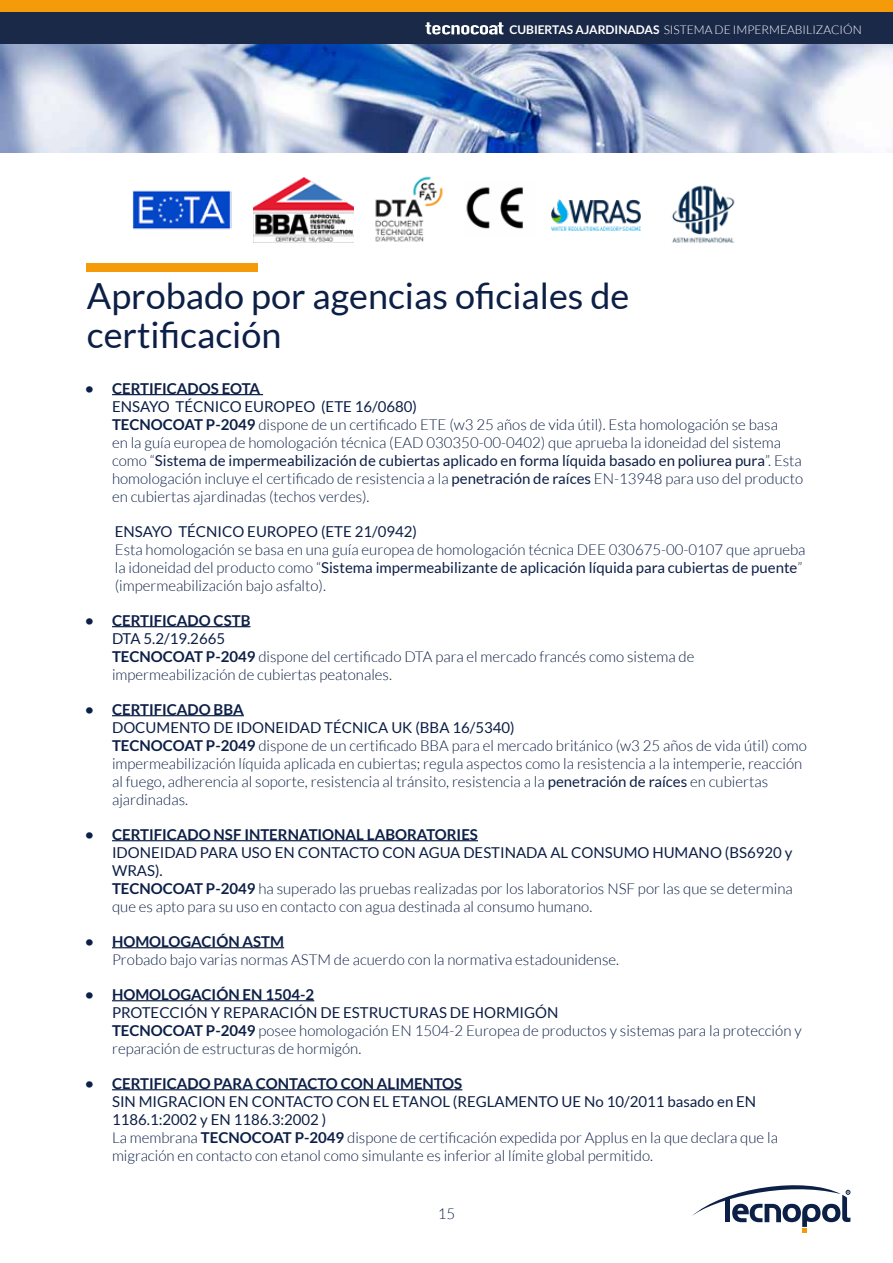
<style>
.page{position:relative;width:893px;height:1263px;background:#fff}
.page>*{position:absolute;margin:0;border:0;box-sizing:border-box;transform-origin:0 0}
.t1{font:36px/39px "Lato";color:#0c1f46}
.t2{font:300 15px/18px "Lato";color:#0c1f46}
.t3{font:700 15px "Lato";color:#0c1f46}
.t4{font:15px "Lato";color:#0c1f46}
.t5{font:300 12px "Lato";color:#fff}
.s1{font-weight:700}
.s2{font-weight:400}
</style>
<div class="page">
<div style="left:0;top:12px;width:893px;height:33px;background:#1b2949"></div>
<div style="left:0;top:0;width:893px;height:12px;background:#f59b09"></div>
<svg style="left:692px;top:1185px;width:158px;height:48px"></svg>
<svg style="left:425px;top:22px;width:78px;height:13px"></svg>
<img style="left:0;top:45px;width:893px;height:107px">
<hr style="left:112px;top:394px;width:151px;height:1px;background:#0c1f46">
<hr style="left:112px;top:626px;width:138px;height:1px;background:#0c1f46">
<hr style="left:112px;top:715px;width:132px;height:1px;background:#0c1f46">
<hr style="left:112px;top:840px;width:366px;height:1px;background:#0c1f46">
<hr style="left:112px;top:947px;width:172px;height:1px;background:#0c1f46">
<hr style="left:112px;top:1000px;width:202px;height:1px;background:#0c1f46">
<hr style="left:112px;top:1089px;width:350px;height:1px;background:#0c1f46">
<div style="left:86px;top:263px;width:172px;height:9px;background:#f59b09"></div>
<img style="left:552px;top:199px;width:89px;height:32px">
<img style="left:375px;top:176px;width:68px;height:66px">
<img style="left:254px;top:177px;width:100px;height:65px">
<img style="left:132px;top:190px;width:100px;height:40px">
<img style="left:466px;top:187px;width:57px;height:42px">
<img style="left:672px;top:185px;width:63px;height:58px">
<p class="t5" style="left:509px;top:23px;width:354px"><span class="s1">CUBIERTAS AJARDINADAS</span> SISTEMA DE IMPERMEABILIZACIÓN</p>
<h1 class="t1" style="left:87px;top:277px;width:544px">Aprobado por agencias oficiales de certificación</h1>
<p class="t3" style="left:85px;top:380px;width:177px">• CERTIFICADOS EOTA</p>
<p class="t2" style="left:112px;top:397px;width:693px"><span class="s2">ENSAYO TÉCNICO EUROPEO (ETE 16/0680)<br></span><span class="s1">TECNOCOAT P-2049</span> dispone de un certificado ETE (w3 25 años de vida útil). Esta homologación se basa<br>en la guía europea de homologación técnica (EAD 030350-00-0402) que aprueba la idoneidad del sistema como “<span class="s2">Sistema de impermeabilización de cubiertas aplicado en forma líquida basado en poliurea pura</span>”. Esta homologación incluye el certificado de resistencia a la <span class="s2">penetración de raíces</span> EN-13948 para uso del producto en cubiertas ajardinadas (techos verdes).</p>
<p class="t4" style="left:115px;top:523px;width:304px">ENSAYO TÉCNICO EUROPEO (ETE 21/0942)</p>
<p class="t2" style="left:115px;top:540px;width:692px">Esta homologación se basa en una guía europea de homologación técnica DEE 030675-00-0107 que aprueba la idoneidad del producto como “<span class="s2">Sistema impermeabilizante de aplicación líquida para cubiertas de puente</span>” (impermeabilización bajo asfalto).</p>
<p class="t3" style="left:85px;top:612px;width:167px">• CERTIFICADO CSTB</p>
<p class="t2" style="left:112px;top:629px;width:584px"><span class="s2">DTA 5.2/19.2665<br></span><span class="s1">TECNOCOAT P-2049</span> dispone del certificado DTA para el mercado francés como sistema de impermeabilización de cubiertas peatonales.</p>
<p class="t3" style="left:85px;top:701px;width:160px">• CERTIFICADO BBA</p>
<p class="t2" style="left:112px;top:718px;width:696px"><span class="s2">DOCUMENTO DE IDONEIDAD TÉCNICA UK (BBA 16/5340)<br></span><span class="s1">TECNOCOAT P-2049</span> dispone de un certificado BBA para el mercado británico (w3 25 años de vida útil) como impermeabilización líquida aplicada en cubiertas; regula aspectos como la resistencia a la intemperie, reacción al fuego, adherencia al soporte, resistencia al tránsito, resistencia a la <span class="s2">penetración de raíces</span> en cubiertas ajardinadas.</p>
<p class="t3" style="left:85px;top:826px;width:394px">• CERTIFICADO NSF INTERNATIONAL LABORATORIES</p>
<p class="t2" style="left:112px;top:843px;width:682px"><span class="s2">IDONEIDAD PARA USO EN CONTACTO CON AGUA DESTINADA AL CONSUMO HUMANO (BS6920 y WRAS).<br></span><span class="s1">TECNOCOAT P-2049</span> ha superado las pruebas realizadas por los laboratorios NSF por las que se determina que es apto para su uso en contacto con agua destinada al consumo humano.</p>
<p class="t3" style="left:85px;top:933px;width:201px">• HOMOLOGACIÓN ASTM</p>
<p class="t2" style="left:112px;top:950px;width:509px">Probado bajo varias normas ASTM de acuerdo con la normativa estadounidense.</p>
<p class="t3" style="left:85px;top:986px;width:231px">• HOMOLOGACIÓN EN 1504-2</p>
<p class="t2" style="left:112px;top:1003px;width:691px"><span class="s2">PROTECCIÓN Y REPARACIÓN DE ESTRUCTURAS DE HORMIGÓN<br></span><span class="s1">TECNOCOAT P-2049</span> posee homologación EN 1504-2 Europea de productos y sistemas para la protección y reparación de estructuras de hormigón.</p>
<p class="t3" style="left:85px;top:1075px;width:379px">• CERTIFICADO PARA CONTACTO CON ALIMENTOS</p>
<p class="t2" style="left:112px;top:1092px;width:667px"><span class="s2">SIN MIGRACION EN CONTACTO CON EL ETANOL (REGLAMENTO UE No 10/2011 basado en EN 1186.1:2002 y EN 1186.3:2002 )<br></span>La membrana <span class="s1">TECNOCOAT P-2049</span> dispone de certificación expedida por Applus en la que declara que la migración en contacto con etanol como simulante es inferior al límite global permitido.</p>
<p class="t2" style="left:438px;top:1204px;width:19px">15</p>
</div>
